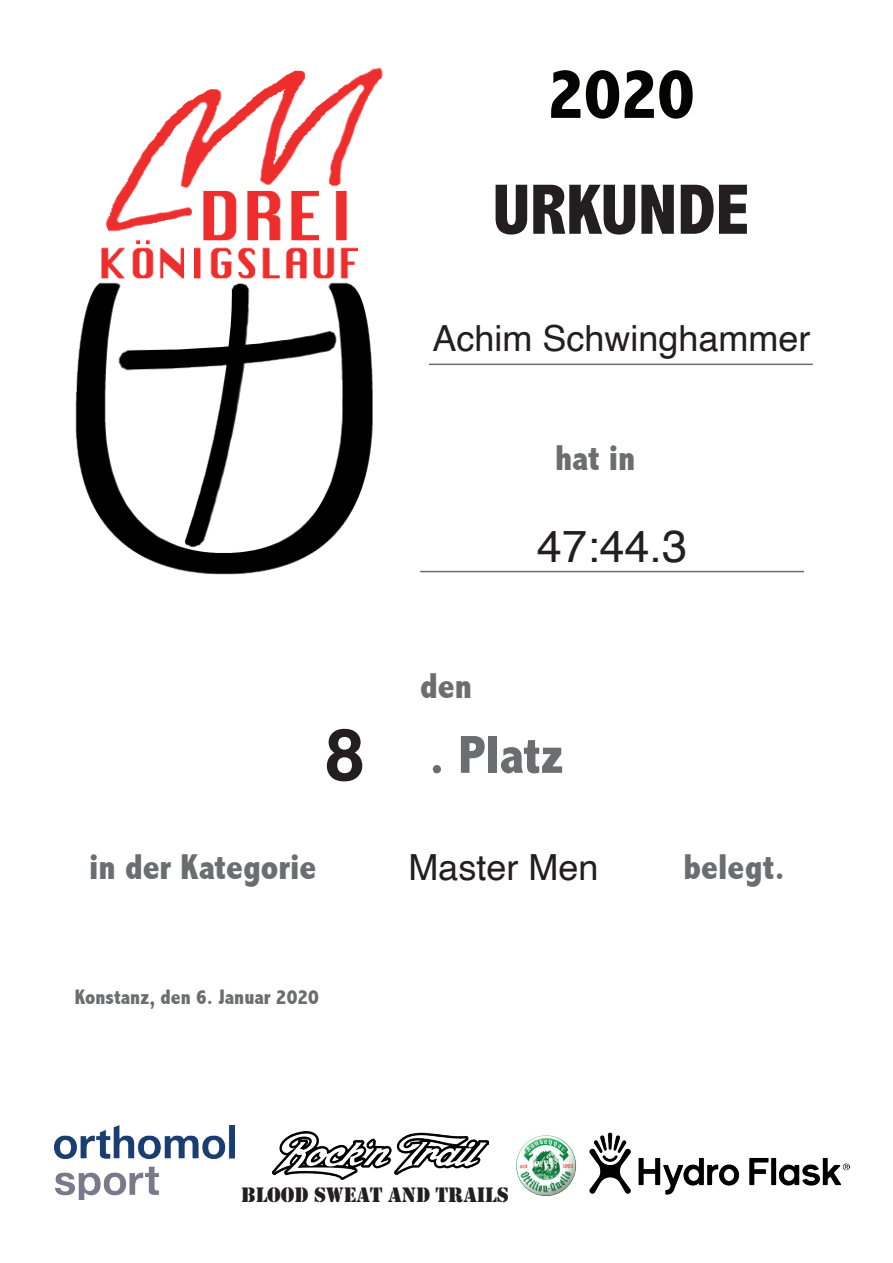
<style>
.page{position:relative;width:893px;height:1263px;background:#fff}
.page>*{position:absolute;margin:0;border:0;box-sizing:border-box;transform-origin:0 0}
.t1{font:800 condensed 72px "Abadi";color:#231f20}
.t2{font:800 condensed 72px "Abadi";color:#040503}
.t3{font:700 72px "Helvetica";color:#231f20}
.t4{font:800 condensed 54px "Abadi";color:#6c6d70}
.t5{font:45px "Helvetica";color:#231f20}
.t6{font:800 condensed 36px "Abadi";color:#6c6d70}
.t7{font:36px "Helvetica";color:#231f20}
.t8{font:21.6px "Stencil";color:#231f20}
.t9{font:800 condensed 21px "Abadi";color:#6c6d70}
</style>
<div class="page">
<hr style="left:429px;top:364px;width:384px;height:1px;background:#6c6d70">
<hr style="left:420px;top:571px;width:384px;height:1px;background:#6c6d70">
<img style="left:75px;top:67px;width:308px;height:508px">
<img style="left:272px;top:1132px;width:216px;height:47px">
<img style="left:516px;top:1135px;width:60px;height:62px">
<img style="left:590px;top:1132px;width:259px;height:62px">
<img style="left:54px;top:1125px;width:181px;height:75px">
<h1 class="t2" style="left:547px;top:52px;width:148px">2020</h1>
<h1 class="t1" style="left:493px;top:168px;width:258px">URKUNDE</h1>
<p class="t7" style="left:432px;top:311px;width:380px">Achim Schwinghammer</p>
<p class="t6" style="left:555px;top:437px;width:82px">hat in</p>
<h1 class="t3" style="left:325px;top:697px;width:42px">8</h1>
<p class="t5" style="left:537px;top:512px;width:152px">47:44.3</p>
<p class="t6" style="left:420px;top:665px;width:53px">den</p>
<h2 class="t4" style="left:429px;top:723px;width:136px">. Platz</h2>
<p class="t6" style="left:89px;top:846px;width:228px">in der Kategorie</p>
<p class="t6" style="left:683px;top:846px;width:103px">belegt.</p>
<p class="t7" style="left:408px;top:840px;width:192px">Master Men</p>
<p class="t9" style="left:75px;top:985px;width:245px">Konstanz, den 6. Januar 2020</p>
<p class="t8" style="left:241px;top:1182px;width:267px">BLOOD SWEAT AND TRAILS</p>
</div>
